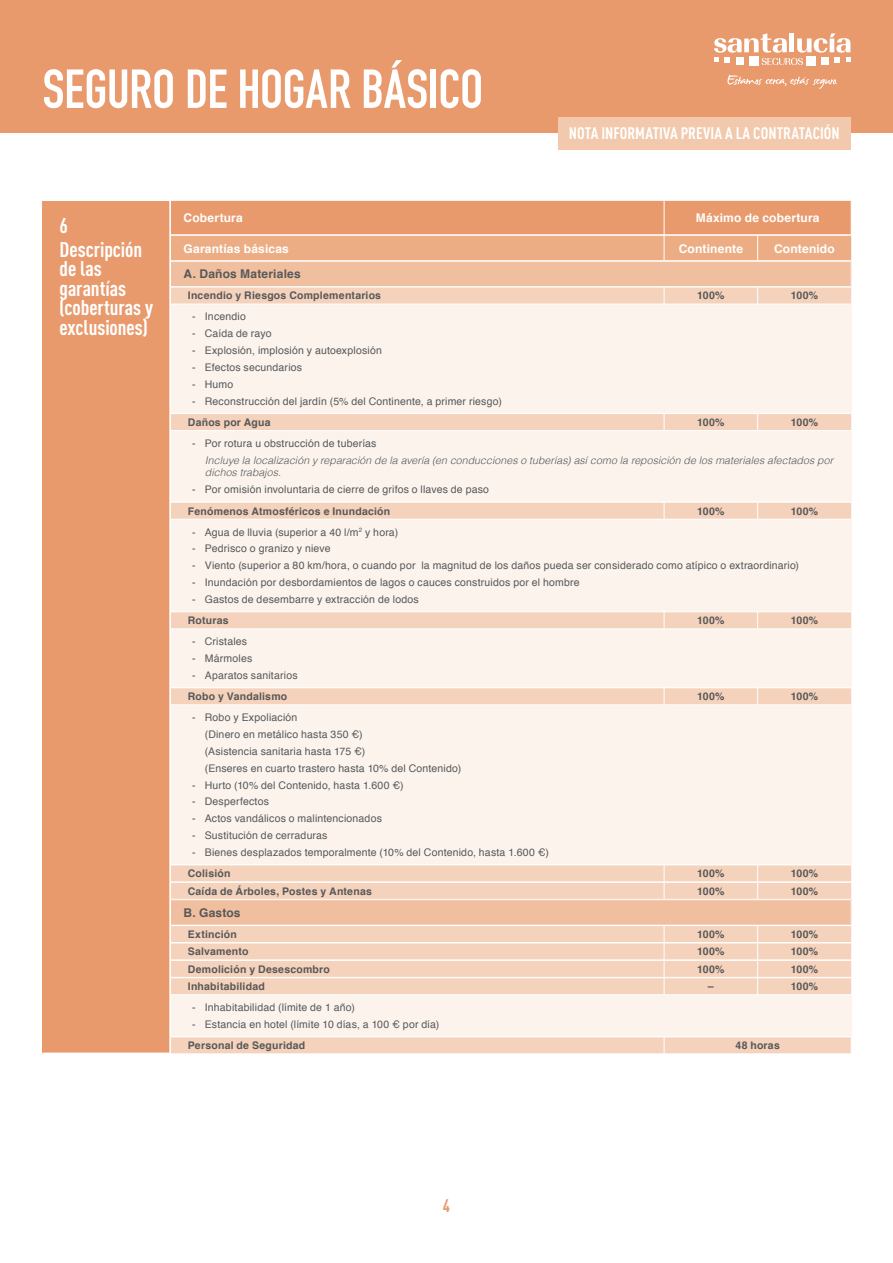
<style>
.page{position:relative;width:893px;height:1263px;background:#fff}
.page>*{position:absolute;margin:0;border:0;box-sizing:border-box;transform-origin:0 0}
.t1{font:700 54px "DIN Condensed";letter-spacing:-.005em;color:#fff}
.t2{font:700 condensed 21px/19.5px "DIN Pro";letter-spacing:-.005em;color:#fff}
.t3{font:700 condensed 18px "DIN Pro";color:#e89a6d}
.t4{font:700 condensed 16.5px "DIN Pro";color:#fff}
.t5{font:700 12px "Helvetica";letter-spacing:.015em;color:#fff}
.t6{font:700 12px "Helvetica";letter-spacing:.015em;color:#57585a}
.t7{font:10.5px/16.8px "Helvetica";letter-spacing:.015em;color:#57585a}
.t8{font:700 10.5px "Helvetica";letter-spacing:.02em;color:#57585a}
.t9{font:italic 300 10.5px/12.6px "Helvetica";letter-spacing:.005em;color:#57585a}
</style>
<div class="page">
<div style="left:0;top:0;width:893px;height:133px;background:#e89a6d"></div>
<div style="left:749px;top:57px;width:10px;height:9px;background:#fff"></div>
<div style="left:806px;top:57px;width:9px;height:9px;background:#fff"></div>
<svg style="left:714px;top:33px;width:136px;height:32px"></svg>
<svg style="left:727px;top:75px;width:110px;height:14px"></svg>
<div style="left:558px;top:117px;width:292px;height:32px;background:#f2c9ac"></div>
<div style="left:171px;top:304px;width:680px;height:109px;background:#fbf3ec"></div>
<hr style="left:171px;top:304px;width:493px;height:1px;background:#fff">
<hr style="left:664px;top:304px;width:94px;height:1px;background:#fff">
<hr style="left:758px;top:304px;width:93px;height:1px;background:#fff">
<div style="left:171px;top:431px;width:680px;height:71px;background:#fbf3ec"></div>
<div style="left:171px;top:414px;width:680px;height:16px;background:#f5d2bb"></div>
<hr style="left:171px;top:501px;width:493px;height:1px;background:#fff">
<hr style="left:664px;top:501px;width:94px;height:1px;background:#fff">
<hr style="left:758px;top:501px;width:93px;height:1px;background:#fff">
<div style="left:171px;top:519px;width:680px;height:92px;background:#fbf3ec"></div>
<svg style="left:171px;top:502px;width:680px;height:17px;background:#f5d4bf"></svg>
<hr style="left:171px;top:519px;width:493px;height:1px;background:#fff">
<hr style="left:664px;top:519px;width:94px;height:1px;background:#fff">
<hr style="left:758px;top:519px;width:93px;height:1px;background:#fff">
<div style="left:171px;top:629px;width:680px;height:58px;background:#fbf3ec"></div>
<svg style="left:171px;top:612px;width:680px;height:17px;background:#f5d4bf"></svg>
<hr style="left:171px;top:629px;width:493px;height:1px;background:#fff">
<hr style="left:664px;top:629px;width:94px;height:1px;background:#fff">
<hr style="left:758px;top:629px;width:93px;height:1px;background:#fff">
<div style="left:171px;top:705px;width:680px;height:159px;background:#fbf3ec"></div>
<div style="left:171px;top:688px;width:680px;height:16px;background:#f5d2bb"></div>
<div style="left:171px;top:995px;width:680px;height:41px;background:#fbf3ec"></div>
<div style="left:171px;top:1037px;width:680px;height:16px;background:#f5d2bb"></div>
<svg style="left:171px;top:865px;width:681px;height:130px;background:#f4d1ba"></svg>
<hr style="left:171px;top:925px;width:680px;height:1px;background:#fff">
<svg style="left:171px;top:201px;width:681px;height:103px;background:#edb490"></svg>
<hr style="left:171px;top:260px;width:493px;height:1px;background:#fff">
<hr style="left:664px;top:260px;width:94px;height:1px;background:#fff">
<hr style="left:758px;top:260px;width:93px;height:1px;background:#fff">
<div style="left:43px;top:201px;width:127px;height:852px;background:#e89a6d"></div>
<hr style="left:43px;top:1052px;width:128px;height:2px;background:#fff">
<hr style="left:169px;top:201px;width:2px;height:851px;background:#fff">
<h1 class="t1" style="left:43px;top:57px;width:442px">SEGURO DE HOGAR BÁSICO</h1>
<h3 class="t4" style="left:569px;top:121px;width:272px">NOTA INFORMATIVA PREVIA A LA CONTRATACIÓN</h3>
<h2 class="t2" style="left:60px;top:212px;width:84px;line-height:23.7px">6<br>Descripción</h2>
<h2 class="t2" style="left:60px;top:257px;width:95px">de las garantías (coberturas y exclusiones)</h2>
<p class="t5" style="left:184px;top:208px;width:61px">Cobertura</p>
<p class="t5" style="left:696px;top:208px;width:125px">Máximo de cobertura</p>
<p class="t5" style="left:184px;top:239px;width:107px">Garantías básicas</p>
<p class="t5" style="left:679px;top:239px;width:66px">Continente</p>
<p class="t5" style="left:774px;top:239px;width:62px">Contenido</p>
<p class="t6" style="left:184px;top:264px;width:119px">A. Daños Materiales</p>
<p class="t8" style="left:188px;top:287px;width:195px">Incendio y Riesgos Complementarios</p>
<p class="t8" style="left:697px;top:287px;width:29px">100%</p>
<p class="t8" style="left:791px;top:287px;width:29px">100%</p>
<p class="t7" style="left:192px;top:309px;width:55px">- Incendio</p>
<p class="t7" style="left:192px;top:325px;width:81px">- Caída de rayo</p>
<p class="t7" style="left:192px;top:342px;width:191px">- Explosión, implosión y autoexplosión</p>
<p class="t7" style="left:192px;top:359px;width:112px">- Efectos secundarios</p>
<p class="t7" style="left:192px;top:376px;width:43px">- Humo</p>
<p class="t7" style="left:192px;top:393px;width:311px">- Reconstrucción del jardín (5% del Continente, a primer riesgo)</p>
<p class="t8" style="left:188px;top:414px;width:84px">Daños por Agua</p>
<p class="t8" style="left:697px;top:414px;width:29px">100%</p>
<p class="t8" style="left:791px;top:414px;width:29px">100%</p>
<p class="t7" style="left:192px;top:435px;width:186px">- Por rotura u obstrucción de tuberías</p>
<p class="t9" style="left:205px;top:453px;width:630px">Incluye la localización y reparación de la avería (en conducciones o tuberías) así como la reposición de los materiales afectados por dichos trabajos.</p>
<p class="t7" style="left:192px;top:481px;width:298px">- Por omisión involuntaria de cierre de grifos o llaves de paso</p>
<p class="t8" style="left:188px;top:502px;width:204px">Fenómenos Atmosféricos e Inundación</p>
<p class="t8" style="left:697px;top:502px;width:29px">100%</p>
<p class="t8" style="left:791px;top:502px;width:29px">100%</p>
<p class="t7" style="left:192px;top:524px;width:208px">- Agua de lluvia (superior a 40 l/m<sup>2</sup> y hora)</p>
<p class="t7" style="left:192px;top:541px;width:140px">- Pedrisco o granizo y nieve</p>
<p class="t7" style="left:192px;top:557px;width:608px">- Viento (superior a 80 km/hora, o cuando por la magnitud de los daños pueda ser considerado como atípico o extraordinario)</p>
<p class="t7" style="left:192px;top:574px;width:389px">- Inundación por desbordamientos de lagos o cauces construidos por el hombre</p>
<p class="t7" style="left:192px;top:591px;width:228px">- Gastos de desembarre y extracción de lodos</p>
<p class="t8" style="left:188px;top:612px;width:42px">Roturas</p>
<p class="t8" style="left:697px;top:612px;width:29px">100%</p>
<p class="t8" style="left:791px;top:612px;width:29px">100%</p>
<p class="t7" style="left:192px;top:633px;width:57px">- Cristales</p>
<p class="t7" style="left:192px;top:650px;width:62px">- Mármoles</p>
<p class="t7" style="left:192px;top:667px;width:107px">- Aparatos sanitarios</p>
<p class="t8" style="left:188px;top:688px;width:101px">Robo y Vandalismo</p>
<p class="t8" style="left:697px;top:688px;width:29px">100%</p>
<p class="t8" style="left:791px;top:688px;width:29px">100%</p>
<p class="t7" style="left:205px;top:709px;width:258px;text-indent:-13px">- Robo y Expoliación<br>(Dinero en metálico hasta 350 €)<br>(Asistencia sanitaria hasta 175 €)<br>(Enseres en cuarto trastero hasta 10% del Contenido)</p>
<p class="t7" style="left:192px;top:777px;width:213px">- Hurto (10% del Contenido, hasta 1.600 €)</p>
<p class="t7" style="left:192px;top:794px;width:78px">- Desperfectos</p>
<p class="t7" style="left:192px;top:810px;width:191px">- Actos vandálicos o malintencionados</p>
<p class="t7" style="left:192px;top:827px;width:137px">- Sustitución de cerraduras</p>
<p class="t7" style="left:192px;top:844px;width:358px">- Bienes desplazados temporalmente (10% del Contenido, hasta 1.600 €)</p>
<p class="t8" style="left:188px;top:865px;width:44px">Colisión</p>
<p class="t8" style="left:697px;top:865px;width:29px">100%</p>
<p class="t8" style="left:791px;top:865px;width:29px">100%</p>
<p class="t8" style="left:188px;top:882px;width:186px">Caída de Árboles, Postes y Antenas</p>
<p class="t8" style="left:697px;top:882px;width:29px">100%</p>
<p class="t8" style="left:791px;top:882px;width:29px">100%</p>
<p class="t8" style="left:188px;top:926px;width:51px">Extinción</p>
<p class="t8" style="left:697px;top:926px;width:29px">100%</p>
<p class="t8" style="left:791px;top:926px;width:29px">100%</p>
<p class="t8" style="left:188px;top:943px;width:62px">Salvamento</p>
<p class="t8" style="left:697px;top:943px;width:29px">100%</p>
<p class="t8" style="left:791px;top:943px;width:29px">100%</p>
<p class="t8" style="left:188px;top:961px;width:144px">Demolición y Desescombro</p>
<p class="t8" style="left:697px;top:961px;width:29px">100%</p>
<p class="t8" style="left:791px;top:961px;width:29px">100%</p>
<p class="t6" style="left:184px;top:903px;width:59px">B. Gastos</p>
<p class="t8" style="left:188px;top:978px;width:79px">Inhabitabilidad</p>
<p class="t8" style="left:708px;top:978px;width:7px">–</p>
<p class="t8" style="left:791px;top:978px;width:29px">100%</p>
<p class="t7" style="left:192px;top:999px;width:164px">- Inhabitabilidad (límite de 1 año)</p>
<p class="t7" style="left:192px;top:1016px;width:249px">- Estancia en hotel (límite 10 días, a 100 € por día)</p>
<p class="t8" style="left:188px;top:1037px;width:119px">Personal de Seguridad</p>
<p class="t8" style="left:735px;top:1037px;width:46px">48 horas</p>
<h3 class="t3" style="left:443px;top:1192px;width:9px">4</h3>
</div>
